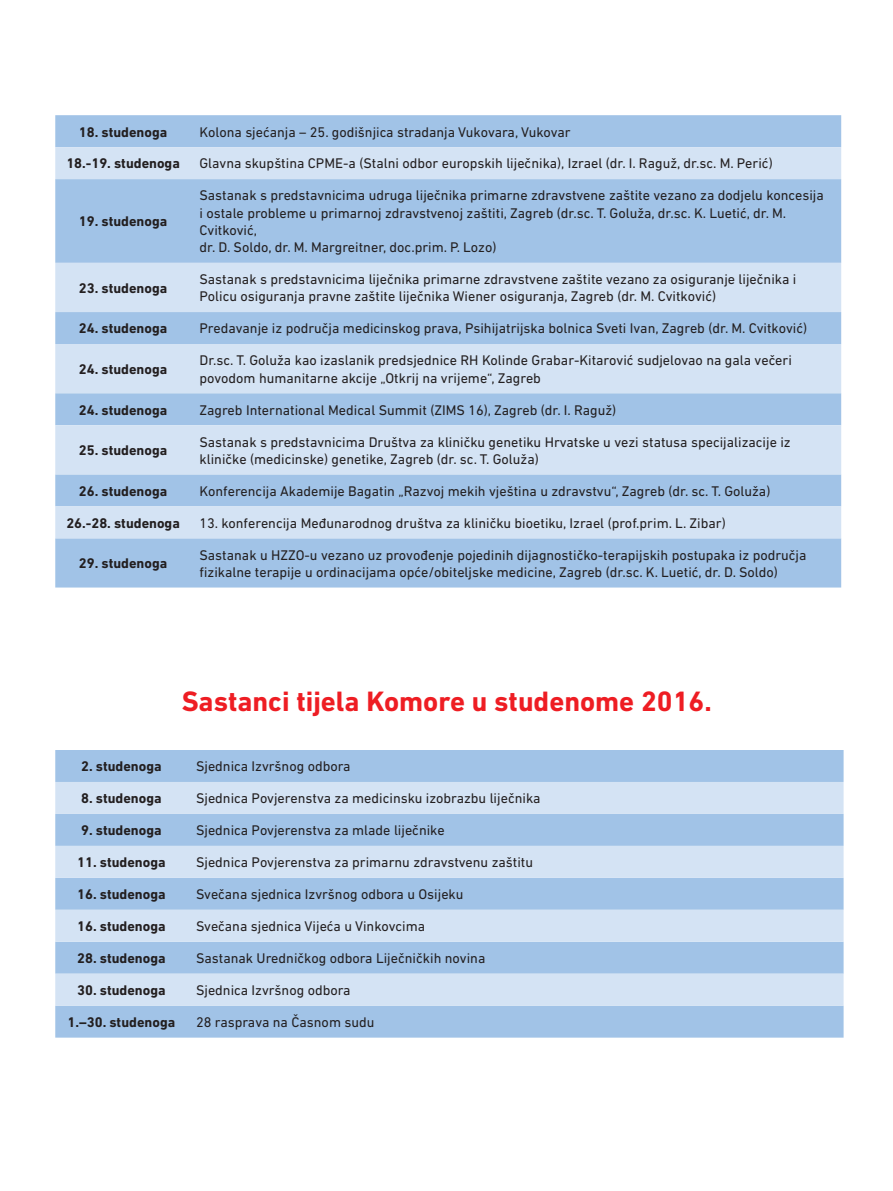
<style>
.page{position:relative;width:893px;height:1191px;background:#fff}
.page>*{position:absolute;margin:0;border:0;box-sizing:border-box;transform-origin:0 0}
.t1{font:700 28.5px "DIN Next LT Pro";color:#ee1d23}
.t2{font:14.25px/17.2px "DIN Next LT Pro";color:#231f20}
.t3{font:700 14.25px "DIN Next LT Pro";color:#231f20}
</style>
<div class="page">
<div style="left:55px;top:750px;width:789px;height:287px;background:#a1c3e7"></div>
<svg style="left:55px;top:782px;width:789px;height:223px;background:#bed5ee"></svg>
<div style="left:55px;top:115px;width:786px;height:472px;background:#a1c3e7"></div>
<svg style="left:55px;top:147px;width:786px;height:391px;background:#bcd4ee"></svg>
<p class="t3" style="left:79px;top:123px;width:90px">18. studenoga</p>
<p class="t2" style="left:199px;top:123px;width:373px">Kolona sjećanja – 25. godišnjica stradanja Vukovara, Vukovar</p>
<p class="t3" style="left:66px;top:155px;width:115px">18.-19. studenoga</p>
<p class="t2" style="left:199px;top:155px;width:575px">Glavna skupština CPME-a (Stalni odbor europskih liječnika), Izrael (dr. I. Raguž, dr.sc. M. Perić)</p>
<p class="t3" style="left:79px;top:213px;width:90px">19. studenoga</p>
<p class="t2" style="left:199px;top:187px;width:626px">Sastanak s predstavnicima udruga liječnika primarne zdravstvene zaštite vezano za dodjelu koncesija i ostale probleme u primarnoj zdravstvenoj zaštiti, Zagreb (dr.sc. T. Goluža, dr.sc. K. Luetić, dr. M.<br>Cvitković,<br>dr. D. Soldo, dr. M. Margreitner, doc.prim. P. Lozo)</p>
<p class="t3" style="left:79px;top:280px;width:90px">23. studenoga</p>
<p class="t2" style="left:199px;top:270px;width:598px">Sastanak s predstavnicima liječnika primarne zdravstvene zaštite vezano za osiguranje liječnika i<br>Policu osiguranja pravne zaštite liječnika Wiener osiguranja, Zagreb (dr. M. Cvitković)</p>
<p class="t3" style="left:79px;top:320px;width:90px">24. studenoga</p>
<p class="t2" style="left:199px;top:320px;width:609px">Predavanje iz područja medicinskog prava, Psihijatrijska bolnica Sveti Ivan, Zagreb (dr. M. Cvitković)</p>
<p class="t3" style="left:79px;top:361px;width:90px">24. studenoga</p>
<p class="t2" style="left:199px;top:352px;width:594px">Dr.sc. T. Goluža kao izaslanik predsjednice RH Kolinde Grabar-Kitarović sudjelovao na gala večeri povodom humanitarne akcije „Otkrij na vrijeme“, Zagreb</p>
<p class="t3" style="left:79px;top:401px;width:90px">24. studenoga</p>
<p class="t2" style="left:199px;top:401px;width:418px">Zagreb International Medical Summit (ZIMS 16), Zagreb (dr. I. Raguž)</p>
<p class="t3" style="left:79px;top:442px;width:90px">25. studenoga</p>
<p class="t2" style="left:199px;top:433px;width:593px">Sastanak s predstavnicima Društva za kliničku genetiku Hrvatske u vezi statusa specijalizacije iz kliničke (medicinske) genetike, Zagreb (dr. sc. T. Goluža)</p>
<p class="t3" style="left:79px;top:482px;width:90px">26. studenoga</p>
<p class="t2" style="left:199px;top:482px;width:572px">Konferencija Akademije Bagatin „Razvoj mekih vještina u zdravstvu“, Zagreb (dr. sc. T. Goluža)</p>
<p class="t3" style="left:66px;top:514px;width:115px">26.-28. studenoga</p>
<p class="t2" style="left:199px;top:514px;width:528px">13. konferencija Međunarodnog društva za kliničku bioetiku, Izrael (prof.prim. L. Zibar)</p>
<p class="t3" style="left:79px;top:555px;width:90px">29. studenoga</p>
<p class="t2" style="left:199px;top:546px;width:609px">Sastanak u HZZO-u vezano uz provođenje pojedinih dijagnostičko-terapijskih postupaka iz područja fizikalne terapije u ordinacijama opće/obiteljske medicine, Zagreb (dr.sc. K. Luetić, dr. D. Soldo)</p>
<p class="t1" style="left:182px;top:684px;width:532px">Sastanci tijela Komore u studenome 2016.</p>
<p class="t3" style="left:81px;top:758px;width:82px">2. studenoga</p>
<p class="t2" style="left:196px;top:757px;width:156px">Sjednica Izvršnog odbora</p>
<p class="t3" style="left:81px;top:790px;width:82px">8. studenoga</p>
<p class="t2" style="left:196px;top:789px;width:346px">Sjednica Povjerenstva za medicinsku izobrazbu liječnika</p>
<p class="t3" style="left:81px;top:822px;width:82px">9. studenoga</p>
<p class="t2" style="left:196px;top:821px;width:250px">Sjednica Povjerenstva za mlade liječnike</p>
<p class="t3" style="left:77px;top:854px;width:90px">11. studenoga</p>
<p class="t2" style="left:196px;top:853px;width:339px">Sjednica Povjerenstva za primarnu zdravstvenu zaštitu</p>
<p class="t3" style="left:77px;top:886px;width:90px">16. studenoga</p>
<p class="t2" style="left:196px;top:885px;width:269px">Svečana sjednica Izvršnog odbora u Osijeku</p>
<p class="t3" style="left:77px;top:918px;width:90px">16. studenoga</p>
<p class="t2" style="left:196px;top:917px;width:231px">Svečana sjednica Vijeća u Vinkovcima</p>
<p class="t3" style="left:77px;top:950px;width:90px">28. studenoga</p>
<p class="t2" style="left:196px;top:949px;width:291px">Sastanak Uredničkog odbora Liječničkih novina</p>
<p class="t3" style="left:77px;top:981px;width:90px">30. studenoga</p>
<p class="t2" style="left:196px;top:981px;width:156px">Sjednica Izvršnog odbora</p>
<p class="t3" style="left:68px;top:1013px;width:109px">1.–30. studenoga</p>
<p class="t2" style="left:196px;top:1013px;width:180px">28 rasprava na Časnom sudu</p>
</div>
